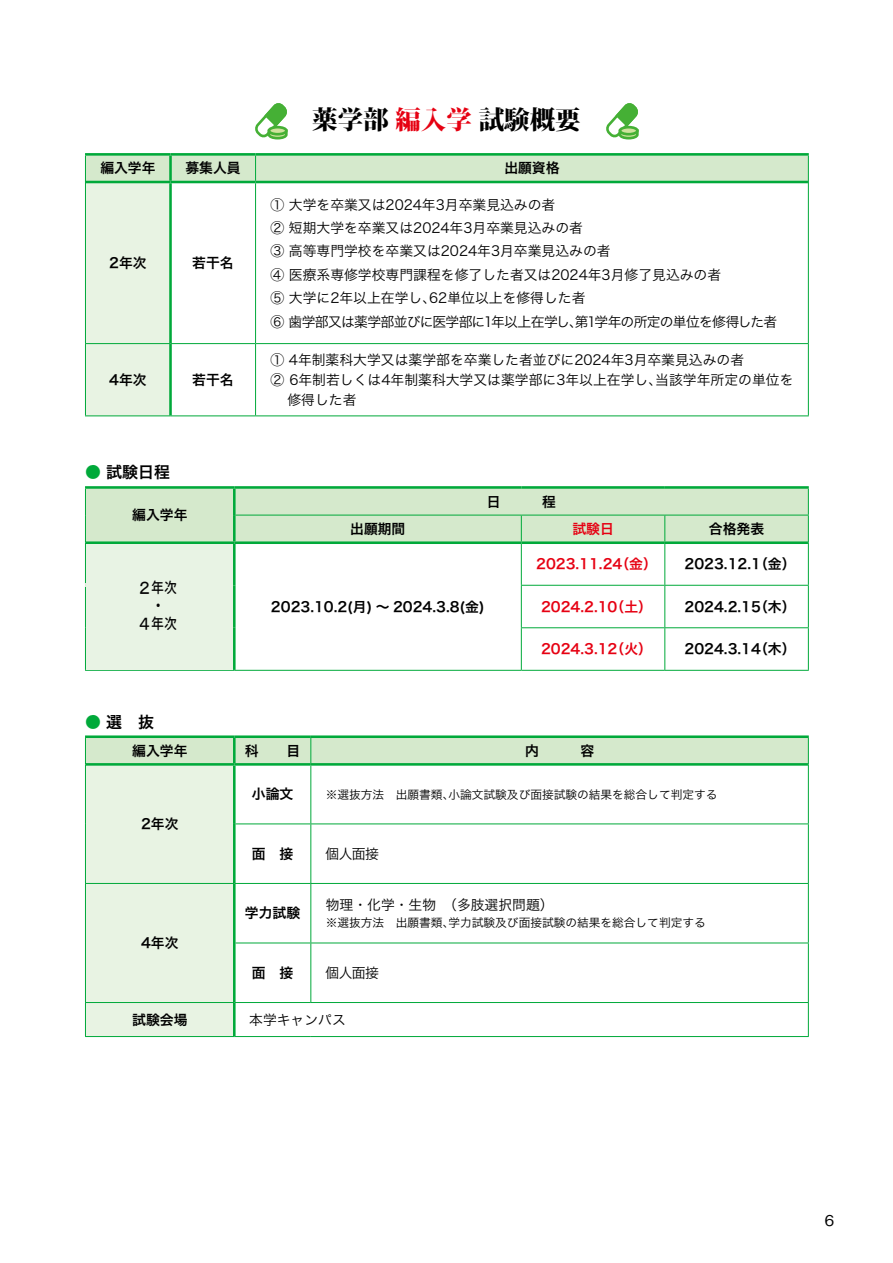
<style>
.page{position:relative;width:893px;height:1263px;background:#fff}
.page>*{position:absolute;margin:0;border:0;box-sizing:border-box;transform-origin:0 0}
.t1{font:800 25.5px "Koz Min Pro";color:#000}
.t2{font:18px "MS Gothic";color:#030303;scale:.93 1}
.t3{font:15.9px "Hira Kaku Pro N W6";color:#000}
.t4{font:15px "Gen Sen Maru Gothic JP Medium TTF";color:#030303;scale:.86 1}
.t5{font:500 14.85px "Gothic BBB Pro";color:#000}
.t6{font:13.8px/23.4px "Hira Kaku Pro N W3";color:#000}
.t7{font:13.8px "Hira Kaku Pro N W6";color:#000}
.t8{font:13.8px "Hira Kaku Pro N W6";color:#e60012}
.t9{font:11.7px "Hira Kaku Pro N W3";color:#000}
.s1{color:#e60012}
.s2{color:#00a93a}
.s3{font-family:"MS Gothic";font-size:18px}
</style>
<div class="page">
<hr style="left:85px;top:153px;width:86px;height:3px;background:#00a93a">
<hr style="left:171px;top:153px;width:85px;height:3px;background:#00a93a">
<hr style="left:256px;top:153px;width:553px;height:3px;background:#00a93a">
<svg style="left:85px;top:154px;width:724px;height:261px"></svg>
<hr style="left:85px;top:182px;width:1px;height:161px;background:#00a93a">
<hr style="left:255px;top:183px;width:1px;height:160px;background:#00a93a">
<hr style="left:808px;top:182px;width:1px;height:161px;background:#00a93a">
<hr style="left:85px;top:343px;width:86px;height:1px;background:#00a93a">
<hr style="left:85px;top:344px;width:1px;height:71px;background:#00a93a">
<hr style="left:171px;top:343px;width:85px;height:1px;background:#00a93a">
<hr style="left:256px;top:343px;width:553px;height:1px;background:#00a93a">
<hr style="left:255px;top:344px;width:1px;height:71px;background:#00a93a">
<hr style="left:808px;top:344px;width:1px;height:71px;background:#00a93a">
<hr style="left:85px;top:415px;width:86px;height:1px;background:#00a93a">
<hr style="left:171px;top:415px;width:85px;height:1px;background:#00a93a">
<hr style="left:256px;top:415px;width:553px;height:1px;background:#00a93a">
<hr style="left:86px;top:181px;width:85px;height:2px;background:#00a93a">
<hr style="left:171px;top:181px;width:85px;height:2px;background:#00a93a">
<hr style="left:256px;top:181px;width:552px;height:2px;background:#00a93a">
<hr style="left:85px;top:735px;width:149px;height:3px;background:#00a93a">
<hr style="left:234px;top:735px;width:77px;height:3px;background:#00a93a">
<hr style="left:311px;top:735px;width:498px;height:3px;background:#00a93a">
<svg style="left:85px;top:737px;width:724px;height:299px"></svg>
<hr style="left:85px;top:764px;width:1px;height:60px;background:#00a93a">
<hr style="left:85px;top:824px;width:1px;height:59px;background:#00a93a">
<hr style="left:233px;top:766px;width:3px;height:58px;background:#00a93a">
<hr style="left:310px;top:766px;width:1px;height:57px;background:#00a93a">
<hr style="left:808px;top:764px;width:1px;height:59px;background:#00a93a">
<hr style="left:236px;top:823px;width:75px;height:1px;background:#00a93a">
<hr style="left:311px;top:823px;width:498px;height:1px;background:#00a93a">
<hr style="left:310px;top:824px;width:1px;height:59px;background:#00a93a">
<hr style="left:808px;top:824px;width:1px;height:59px;background:#00a93a">
<hr style="left:233px;top:824px;width:3px;height:59px;background:#00a93a">
<hr style="left:85px;top:883px;width:149px;height:1px;background:#00a93a">
<hr style="left:85px;top:884px;width:1px;height:59px;background:#00a93a">
<hr style="left:85px;top:943px;width:1px;height:59px;background:#00a93a">
<hr style="left:234px;top:883px;width:77px;height:1px;background:#00a93a">
<hr style="left:311px;top:883px;width:498px;height:1px;background:#00a93a">
<hr style="left:310px;top:884px;width:1px;height:58px;background:#00a93a">
<hr style="left:808px;top:884px;width:1px;height:58px;background:#00a93a">
<hr style="left:233px;top:884px;width:3px;height:59px;background:#00a93a">
<hr style="left:236px;top:942px;width:75px;height:1px;background:#00a93a">
<hr style="left:311px;top:942px;width:498px;height:1px;background:#00a93a">
<hr style="left:310px;top:943px;width:1px;height:59px;background:#00a93a">
<hr style="left:808px;top:943px;width:1px;height:59px;background:#00a93a">
<hr style="left:233px;top:943px;width:3px;height:59px;background:#00a93a">
<hr style="left:85px;top:1002px;width:149px;height:1px;background:#00a93a">
<hr style="left:85px;top:1003px;width:1px;height:33px;background:#00a93a">
<hr style="left:234px;top:1002px;width:77px;height:1px;background:#00a93a">
<hr style="left:311px;top:1002px;width:498px;height:1px;background:#00a93a">
<hr style="left:808px;top:1003px;width:1px;height:33px;background:#00a93a">
<hr style="left:85px;top:1036px;width:149px;height:1px;background:#00a93a">
<hr style="left:234px;top:1036px;width:77px;height:1px;background:#00a93a">
<hr style="left:311px;top:1036px;width:498px;height:1px;background:#00a93a">
<hr style="left:233px;top:1003px;width:3px;height:33px;background:#00a93a">
<hr style="left:86px;top:763px;width:148px;height:3px;background:#00a93a">
<hr style="left:234px;top:763px;width:77px;height:3px;background:#00a93a">
<hr style="left:311px;top:763px;width:497px;height:3px;background:#00a93a">
<hr style="left:85px;top:486px;width:149px;height:3px;background:#00a93a">
<hr style="left:234px;top:486px;width:287px;height:3px;background:#00a93a">
<hr style="left:521px;top:486px;width:144px;height:3px;background:#00a93a">
<hr style="left:665px;top:486px;width:144px;height:3px;background:#00a93a">
<svg style="left:85px;top:487px;width:724px;height:183px"></svg>
<hr style="left:233px;top:515px;width:3px;height:26px;background:#00a93a">
<hr style="left:85px;top:543px;width:1px;height:42px;background:#00a93a">
<hr style="left:85px;top:585px;width:148px;height:1px;background:#00a93a">
<hr style="left:85px;top:586px;width:1px;height:42px;background:#00a93a">
<hr style="left:85px;top:628px;width:1px;height:42px;background:#00a93a">
<hr style="left:233px;top:544px;width:3px;height:41px;background:#00a93a">
<hr style="left:233px;top:585px;width:3px;height:43px;background:#00a93a">
<hr style="left:233px;top:628px;width:3px;height:42px;background:#00a93a">
<hr style="left:521px;top:544px;width:1px;height:41px;background:#00a93a">
<hr style="left:664px;top:544px;width:1px;height:41px;background:#00a93a">
<hr style="left:808px;top:543px;width:1px;height:42px;background:#00a93a">
<hr style="left:665px;top:585px;width:144px;height:1px;background:#00a93a">
<hr style="left:808px;top:586px;width:1px;height:41px;background:#00a93a">
<hr style="left:808px;top:628px;width:1px;height:42px;background:#00a93a">
<hr style="left:521px;top:586px;width:1px;height:41px;background:#00a93a">
<hr style="left:664px;top:586px;width:1px;height:41px;background:#00a93a">
<hr style="left:521px;top:628px;width:1px;height:42px;background:#00a93a">
<hr style="left:664px;top:628px;width:1px;height:42px;background:#00a93a">
<hr style="left:85px;top:670px;width:149px;height:1px;background:#00a93a">
<hr style="left:521px;top:627px;width:144px;height:1px;background:#00a93a">
<hr style="left:665px;top:627px;width:144px;height:1px;background:#00a93a">
<hr style="left:234px;top:670px;width:287px;height:1px;background:#00a93a">
<hr style="left:521px;top:670px;width:144px;height:1px;background:#00a93a">
<hr style="left:665px;top:670px;width:144px;height:1px;background:#00a93a">
<hr style="left:86px;top:541px;width:148px;height:3px;background:#00a93a">
<hr style="left:234px;top:541px;width:287px;height:3px;background:#00a93a">
<hr style="left:521px;top:541px;width:144px;height:3px;background:#00a93a">
<hr style="left:665px;top:541px;width:143px;height:3px;background:#00a93a">
<hr style="left:521px;top:585px;width:144px;height:1px;background:#00a93a">
<svg style="left:255px;top:103px;width:33px;height:37px"></svg>
<div style="left:269px;top:127px;width:17px;height:7px;background:#cfe29d;border-radius:50%"></div>
<div style="left:268px;top:126px;width:20px;height:10px;border:3px solid #45b035;border-radius:50%"></div>
<svg style="left:606px;top:103px;width:33px;height:37px"></svg>
<div style="left:620px;top:127px;width:17px;height:7px;background:#cfe29d;border-radius:50%"></div>
<div style="left:619px;top:126px;width:20px;height:10px;border:3px solid #45b035;border-radius:50%"></div>
<hr style="left:86px;top:583px;width:147px;height:4px;background:#e8f3e4">
<div style="left:87px;top:544px;width:146px;height:125px;background:#e8f3e4"></div>
<h1 class="t1" style="left:312px;top:100px;width:270px">薬学部 <span class="s1">編入学</span> 試験概要</h1>
<p class="t7" style="left:100px;top:156px;width:57px">編入学年</p>
<p class="t7" style="left:185px;top:156px;width:57px">募集人員</p>
<p class="t7" style="left:504px;top:156px;width:57px">出願資格</p>
<p class="t7" style="left:109px;top:250px;width:39px">2年次</p>
<p class="t7" style="left:192px;top:250px;width:43px">若干名</p>
<p class="t7" style="left:109px;top:367px;width:39px">4年次</p>
<p class="t7" style="left:192px;top:367px;width:43px">若干名</p>
<p class="t3" style="left:85px;top:458px;width:87px"><span class="s2">●</span> 試験日程</p>
<p class="t7" style="left:132px;top:503px;width:57px">編入学年</p>
<p class="t4" style="left:151px;top:579px;width:32px">年次</p>
<p class="t4" style="left:136px;top:615px;width:49px"><span class="s3">４</span>年次</p>
<h2 class="t2" style="left:136px;top:578px;width:19px">２</h2>
<p class="t4" style="left:152px;top:597px;width:17px">・</p>
<p class="t7" style="left:141px;top:615px;width:39px">4年次</p>
<p class="t3" style="left:85px;top:708px;width:71px"><span class="s2">●</span> 選　抜</p>
<p class="t6" style="left:270px;top:192px;width:508px">① 大学を卒業又は2024年3月卒業見込みの者<br>② 短期大学を卒業又は2024年3月卒業見込みの者<br>③ 高等専門学校を卒業又は2024年3月卒業見込みの者<br>④ 医療系専修学校専門課程を修了した者又は2024年3月修了見込みの者<br>⑤ 大学に2年以上在学し、62単位以上を修得した者<br>⑥ 歯学部又は薬学部並びに医学部に1年以上在学し、第1学年の所定の単位を修得した者</p>
<p class="t6" style="left:270px;top:347px;width:475px">① 4年制薬科大学又は薬学部を卒業した者並びに2024年3月卒業見込みの者</p>
<p class="t6" style="left:270px;top:367px;width:524px">② 6年制若しくは4年制薬科大学又は薬学部に3年以上在学し、当該学年所定の単位を</p>
<p class="t6" style="left:287px;top:387px;width:71px">修得した者</p>
<p class="t7" style="left:350px;top:516px;width:57px">出願期間</p>
<p class="t8" style="left:572px;top:516px;width:43px">試験日</p>
<p class="t7" style="left:709px;top:516px;width:57px">合格発表</p>
<p class="t7" style="left:271px;top:594px;width:215px">2023.10.2(月) ～ 2024.3.8(金)</p>
<p class="t8" style="left:536px;top:551px;width:122px">2023.11.24（金）</p>
<p class="t7" style="left:685px;top:551px;width:112px">2023.12.1（金）</p>
<p class="t8" style="left:541px;top:594px;width:112px">2024.2.10（土）</p>
<p class="t7" style="left:685px;top:594px;width:112px">2024.2.15（木）</p>
<p class="t8" style="left:541px;top:637px;width:112px">2024.3.12（火）</p>
<p class="t7" style="left:685px;top:637px;width:112px">2024.3.14（木）</p>
<p class="t7" style="left:132px;top:738px;width:57px">編入学年</p>
<p class="t7" style="left:245px;top:738px;width:57px">科　　目</p>
<p class="t7" style="left:141px;top:811px;width:39px">2年次</p>
<p class="t7" style="left:141px;top:930px;width:39px">4年次</p>
<p class="t7" style="left:252px;top:782px;width:43px">小論文</p>
<p class="t9" style="left:326px;top:784px;width:393px">※選抜方法　出願書類、小論文試験及び面接試験の結果を総合して判定する</p>
<p class="t7" style="left:252px;top:841px;width:43px">面　接</p>
<p class="t6" style="left:326px;top:841px;width:55px">個人面接</p>
<p class="t7" style="left:245px;top:901px;width:57px">学力試験</p>
<p class="t6" style="left:326px;top:892px;width:230px">物理・化学・生物　（多肢選択問題）</p>
<p class="t9" style="left:326px;top:912px;width:382px">※選抜方法　出願書類、学力試験及び面接試験の結果を総合して判定する</p>
<p class="t7" style="left:252px;top:960px;width:43px">面　接</p>
<p class="t6" style="left:326px;top:960px;width:55px">個人面接</p>
<p class="t7" style="left:132px;top:1007px;width:57px">試験会場</p>
<p class="t6" style="left:249px;top:1007px;width:98px">本学キャンパス</p>
<p class="t5" style="left:825px;top:1208px;width:11px">6</p>
</div>
